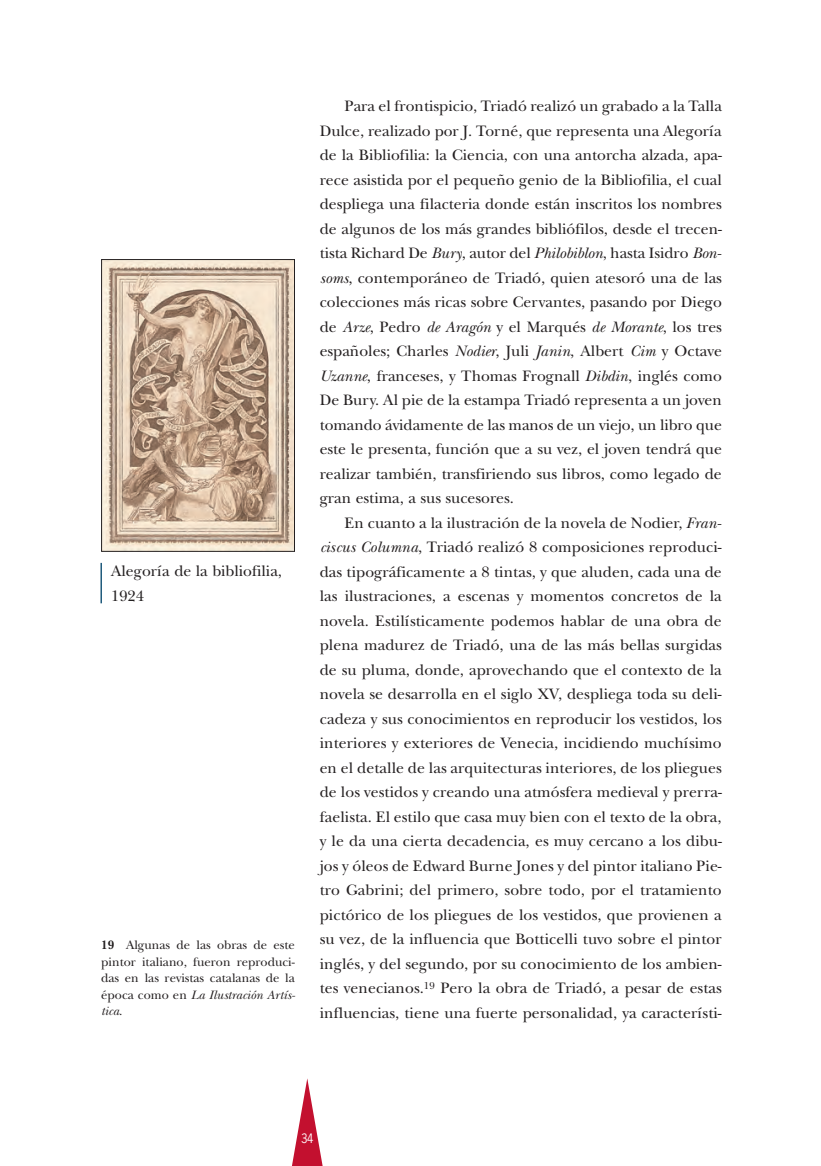
<style>
.page{position:relative;width:821px;height:1166px;background:#fff}
.page>*{position:absolute;margin:0;border:0;box-sizing:border-box;transform-origin:0 0}
.t1{font:15.75px/24.5px "New Baskerville";color:#231f20;text-align:justify}
.t2{font:12.6px/16.6px "New Baskerville";color:#231f20;text-align:justify}
.t3{font:12.25px "News Gothic";color:#fff;scale:.9 1}
.s1{font-weight:700}
.s2{font-style:italic}
</style>
<div class="page">
<svg style="left:100px;top:259px;width:223px;height:907px"></svg>
<p class="t1" style="left:111px;top:559px;width:172px">Alegoría de la bibliofilia,<br>1924</p>
<p class="t2" style="left:101px;top:936px;width:195px"><span class="s1">19</span> Algunas de las obras de este pintor italiano, fueron reproduci&shy;das en las revistas catalanas de la época como en <span class="s2">La Ilustración Artís&shy;tica</span>.</p>
<p class="t1" style="left:319px;top:93px;width:403px;text-indent:25px">Para el frontispicio, Triadó realizó un grabado a la Talla Dulce, realizado por J. Torné, que representa una Alegoría de la Bibliofilia: la Ciencia, con una antorcha alzada, apa&shy;rece asistida por el pequeño genio de la Bibliofilia, el cual despliega una filacteria donde están inscritos los nombres de algunos de los más grandes bibliófilos, desde el trecen&shy;tista Richard De <span class="s2">Bury</span>, autor del <span class="s2">Philobiblon</span>, hasta Isidro <span class="s2">Bon&shy;soms</span>, contemporáneo de Triadó, quien atesoró una de las colecciones más ricas sobre Cervantes, pasando por Diego de <span class="s2">Arze</span>, Pedro <span class="s2">de Aragón</span> y el Marqués <span class="s2">de Morante</span>, los tres españoles; Charles <span class="s2">Nodier</span>, Juli <span class="s2">Janin</span>, Albert <span class="s2">Cim</span> y Octave <span class="s2">Uzanne</span>, franceses, y Thomas Frognall <span class="s2">Dibdin</span>, inglés como De Bury. Al pie de la estampa Triadó representa a un joven tomando ávidamente de las manos de un viejo, un libro que este le presenta, función que a su vez, el joven tendrá que realizar también, transfiriendo sus libros, como legado de gran estima, a sus sucesores.</p>
<p class="t1" style="left:319px;top:510px;width:403px;text-indent:25px">En cuanto a la ilustración de la novela de Nodier, <span class="s2">Fran&shy;ciscus Columna</span>, Triadó realizó 8 composiciones reproduci&shy;das tipográficamente a 8 tintas, y que aluden, cada una de las ilustraciones, a escenas y momentos concretos de la novela. Estilísticamente podemos hablar de una obra de plena madurez de Triadó, una de las más bellas surgidas de su pluma, donde, aprovechando que el contexto de la novela se desarrolla en el siglo XV, despliega toda su deli&shy;cadeza y sus conocimientos en reproducir los vestidos, los interiores y exteriores de Venecia, incidiendo muchísimo en el detalle de las arquitecturas interiores, de los pliegues de los vestidos y creando una atmósfera medieval y prerra&shy;faelista. El estilo que casa muy bien con el texto de la obra, y le da una cierta decadencia, es muy cercano a los dibu&shy;jos y óleos de Edward Burne Jones y del pintor italiano Pie&shy;tro Gabrini; del primero, sobre todo, por el tratamiento pictórico de los pliegues de los vestidos, que provienen a su vez, de la influencia que Botticelli tuvo sobre el pintor inglés, y del segundo, por su conocimiento de los ambien&shy;tes venecianos.<sup>19</sup> Pero la obra de Triadó, a pesar de estas influencias, tiene una fuerte personalidad, ya característi-</p>
<p class="t3" style="left:301px;top:1131px;width:15px">34</p>
</div>
